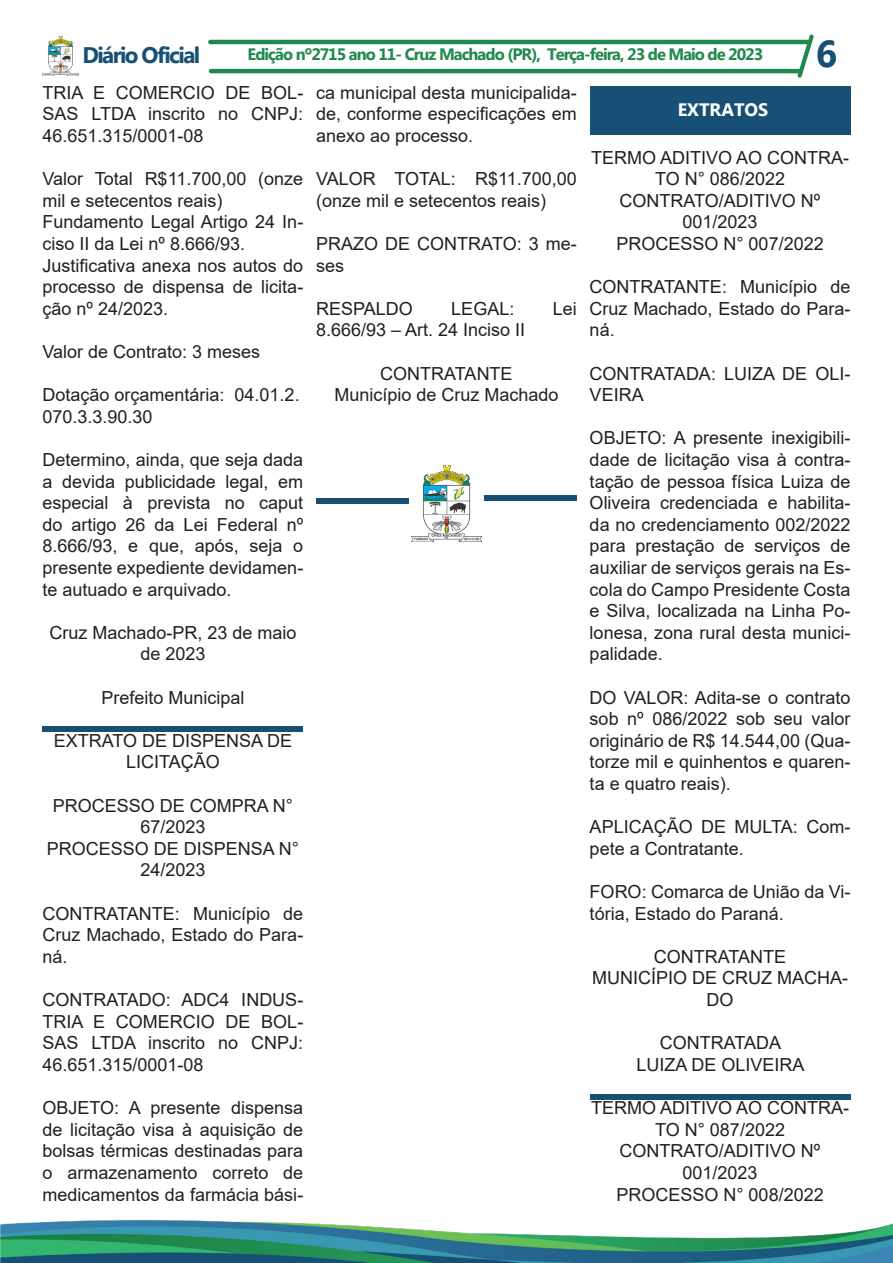
<style>
.page{position:relative;width:893px;height:1263px;background:#fff}
.page>*{position:absolute;margin:0;border:0;box-sizing:border-box;transform-origin:0 0}
.t1{font:700 37.5px "Myanmar Text";color:#175074}
.t2{font:700 22.5px "Myanmar Text";letter-spacing:-.07em;color:#175074}
.t3{font:18px/21.6px "Arial";color:#231f20;text-align:justify}
.t4{font:700 18px "Myanmar Text";color:#fff}
.t5{font:700 16.5px "Myanmar Text";letter-spacing:-.06em;color:#20894d}
</style>
<div class="page">
<hr style="left:208px;top:40px;width:602px;height:4px;background:#20894d;border-radius:2px">
<hr style="left:209px;top:69px;width:593px;height:4px;background:#20894d;border-radius:2px">
<img style="left:43px;top:37px;width:36px;height:38px">
<svg style="left:797px;top:34px;width:17px;height:44px"></svg>
<img style="left:0;top:1219px;width:893px;height:44px">
<div style="left:43px;top:726px;width:260px;height:6px;background:#175074"></div>
<div style="left:590px;top:1094px;width:260px;height:6px;background:#175074"></div>
<svg style="left:316px;top:498px;width:93px;height:5px"></svg>
<img style="left:411px;top:466px;width:71px;height:75px">
<svg style="left:484px;top:495px;width:93px;height:6px"></svg>
<div style="left:590px;top:86px;width:260px;height:49px;background:#175074"></div>
<p class="t2" style="left:82px;top:42px;width:119px">Diário Oficial</p>
<p class="t5" style="left:248px;top:45px;width:517px">Edição nº2715 ano 11- Cruz Machado (PR), Terça-feira, 23 de Maio de 2023</p>
<p class="t1" style="left:816px;top:32px;width:23px">6</p>
<p class="t3" style="left:43px;top:82px;width:262px">TRIA E COMERCIO DE BOL-SAS LTDA inscrito no CNPJ:<br>46.651.315/0001-08</p>
<p class="t3" style="left:43px;top:168px;width:262px">Valor Total R$11.700,00 (onze mil e setecentos reais)</p>
<p class="t3" style="left:43px;top:211px;width:262px">Fundamento Legal Artigo 24 In&shy;ciso II da Lei nº 8.666/93.</p>
<p class="t3" style="left:43px;top:254px;width:262px">Justificativa anexa nos autos do processo de dispensa de licita&shy;ção nº 24/2023.</p>
<p class="t3" style="left:43px;top:341px;width:219px">Valor de Contrato: 3 meses</p>
<p class="t3" style="left:43px;top:384px;width:259px">Dotação orçamentária: 04.01.2.</p>
<p class="t3" style="left:43px;top:406px;width:112px">070.3.3.90.30</p>
<p class="t3" style="left:43px;top:449px;width:262px">Determino, ainda, que seja dada a devida publicidade legal, em especial à prevista no caput do artigo 26 da Lei Federal nº 8.666/93, e que, após, seja o presente expediente devidamen&shy;te autuado e arquivado.</p>
<p class="t3" style="left:49px;top:622px;width:249px;text-align:center">Cruz Machado-PR, 23 de maio de 2023</p>
<p class="t3" style="left:101px;top:686px;width:145px">Prefeito Municipal</p>
<p class="t3" style="left:54px;top:730px;width:240px;text-align:center">EXTRATO DE DISPENSA DE<br>LICITAÇÃO</p>
<p class="t3" style="left:53px;top:794px;width:242px;text-align:center">PROCESSO DE COMPRA N°<br>67/2023</p>
<p class="t3" style="left:47px;top:838px;width:254px;text-align:center">PROCESSO DE DISPENSA N°<br>24/2023</p>
<p class="t3" style="left:43px;top:902px;width:262px">CONTRATANTE: Município de Cruz Machado, Estado do Para&shy;ná.</p>
<p class="t3" style="left:43px;top:989px;width:262px">CONTRATADO: ADC4 INDUS-TRIA E COMERCIO DE BOL-SAS LTDA inscrito no CNPJ:<br>46.651.315/0001-08</p>
<p class="t3" style="left:43px;top:1097px;width:262px">OBJETO: A presente dispensa de licitação visa à aquisição de bolsas térmicas destinadas para o armazenamento correto de medicamentos da farmácia bási-</p>
<p class="t3" style="left:316px;top:82px;width:262px">ca municipal desta municipalida&shy;de, conforme especificações em anexo ao processo.</p>
<p class="t3" style="left:316px;top:168px;width:262px">VALOR TOTAL: R$11.700,00 (onze mil e setecentos reais)</p>
<p class="t3" style="left:316px;top:233px;width:262px">PRAZO DE CONTRATO: 3 me&shy;ses</p>
<p class="t3" style="left:316px;top:298px;width:98px">RESPALDO</p>
<p class="t3" style="left:451px;top:298px;width:65px">LEGAL:</p>
<p class="t3" style="left:553px;top:298px;width:26px">Lei</p>
<p class="t3" style="left:316px;top:319px;width:211px">8.666/93 – Art. 24 Inciso II</p>
<p class="t3" style="left:380px;top:362px;width:134px">CONTRATANTE</p>
<p class="t3" style="left:334px;top:384px;width:226px">Município de Cruz Machado</p>
<p class="t4" style="left:678px;top:99px;width:92px">EXTRATOS</p>
<p class="t3" style="left:591px;top:146px;width:260px;text-align:center">TERMO ADITIVO AO CONTRA-<br>TO N° 086/2022</p>
<p class="t3" style="left:620px;top:190px;width:202px;text-align:center">CONTRATO/ADITIVO Nº<br>001/2023</p>
<p class="t3" style="left:616px;top:233px;width:209px">PROCESSO N° 007/2022</p>
<p class="t3" style="left:590px;top:276px;width:262px">CONTRATANTE: Município de Cruz Machado, Estado do Para&shy;ná.</p>
<p class="t3" style="left:590px;top:362px;width:262px">CONTRATADA: LUIZA DE OLI-<br>VEIRA</p>
<p class="t3" style="left:590px;top:427px;width:262px">OBJETO: A presente inexigibili&shy;dade de licitação visa à contra&shy;tação de pessoa física Luiza de Oliveira credenciada e habilita&shy;da no credenciamento 002/2022 para prestação de serviços de auxiliar de serviços gerais na Es&shy;cola do Campo Presidente Costa e Silva, localizada na Linha Po&shy;lonesa, zona rural desta munici&shy;palidade.</p>
<p class="t3" style="left:590px;top:686px;width:262px">DO VALOR: Adita-se o contrato sob nº 086/2022 sob seu valor originário de R$ 14.544,00 (Qua&shy;torze mil e quinhentos e quaren&shy;ta e quatro reais).</p>
<p class="t3" style="left:590px;top:816px;width:262px">APLICAÇÃO DE MULTA: Com&shy;pete a Contratante.</p>
<p class="t3" style="left:590px;top:881px;width:262px">FORO: Comarca de União da Vi&shy;tória, Estado do Paraná.</p>
<p class="t3" style="left:654px;top:946px;width:134px">CONTRATANTE</p>
<p class="t3" style="left:592px;top:967px;width:257px;text-align:center">MUNICÍPIO DE CRUZ MACHA-<br>DO</p>
<p class="t3" style="left:660px;top:1032px;width:123px">CONTRATADA</p>
<p class="t3" style="left:636px;top:1054px;width:170px">LUIZA DE OLIVEIRA</p>
<p class="t3" style="left:591px;top:1097px;width:260px;text-align:center">TERMO ADITIVO AO CONTRA-<br>TO N° 087/2022</p>
<p class="t3" style="left:620px;top:1140px;width:202px;text-align:center">CONTRATO/ADITIVO Nº<br>001/2023</p>
<p class="t3" style="left:616px;top:1183px;width:209px">PROCESSO N° 008/2022</p>
</div>
